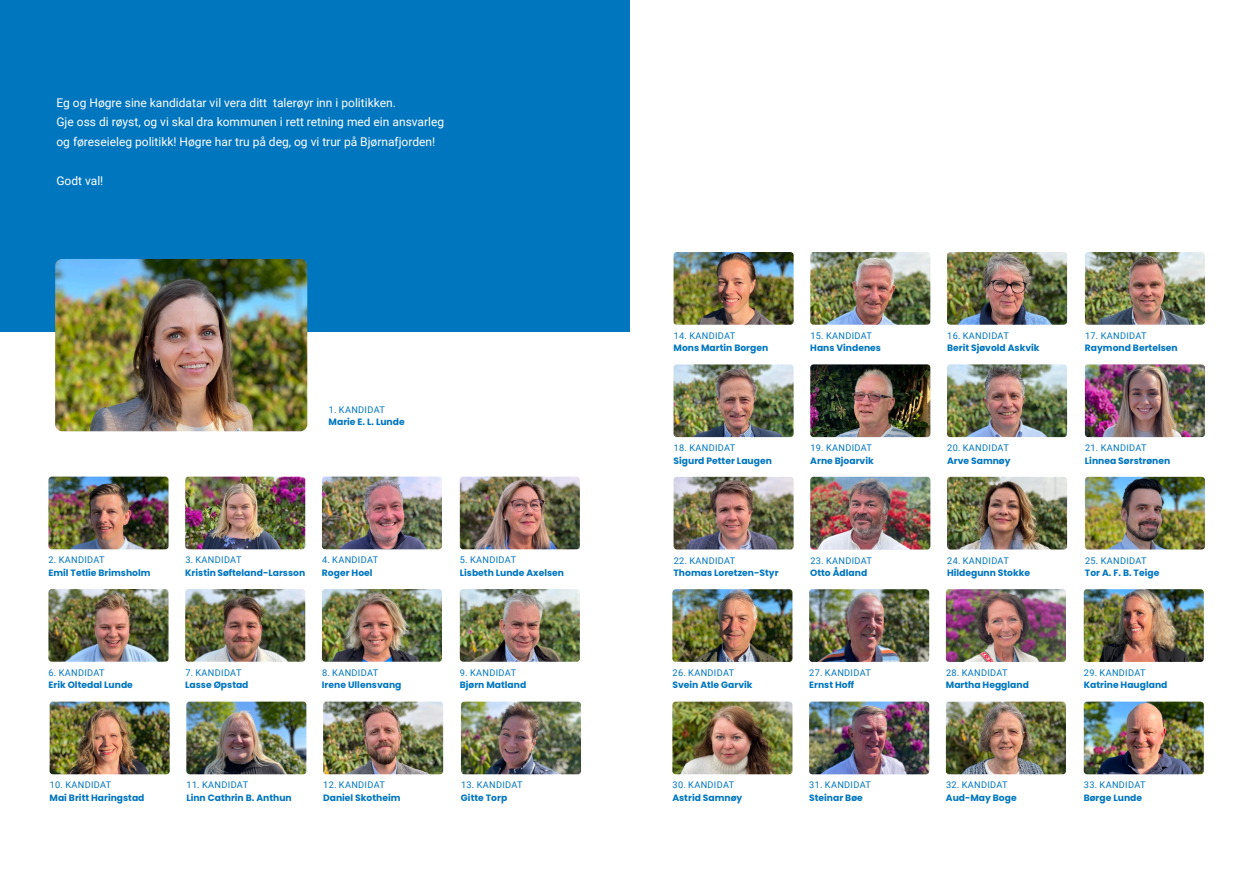
<style>
.page{position:relative;width:1259px;height:893px;background:#fff}
.page>*{position:absolute;margin:0;border:0;box-sizing:border-box;transform-origin:0 0}
.t1{font:12px "Roboto";color:#fff}
.Kandidatliste_-_Navn{font:700 9.15px "Poppins";color:#0076bf}
.Kandidatliste_-_numm{font:9.15px "Roboto";letter-spacing:.035em;color:#0076bf}
</style>
<div class="page">
<div style="left:0;top:0;width:629px;height:332px;background:#0076bf"></div>
<img style="left:48px;top:477px;width:120px;height:72px">
<img style="left:185px;top:477px;width:120px;height:72px">
<img style="left:322px;top:477px;width:120px;height:72px">
<img style="left:48px;top:589px;width:120px;height:73px">
<img style="left:185px;top:589px;width:120px;height:73px">
<img style="left:322px;top:589px;width:120px;height:73px">
<img style="left:50px;top:702px;width:120px;height:72px">
<img style="left:186px;top:702px;width:120px;height:72px">
<img style="left:323px;top:702px;width:120px;height:72px">
<img style="left:673px;top:252px;width:120px;height:73px">
<img style="left:810px;top:252px;width:120px;height:73px">
<img style="left:947px;top:252px;width:120px;height:73px">
<img style="left:673px;top:364px;width:120px;height:73px">
<img style="left:810px;top:364px;width:120px;height:73px">
<img style="left:947px;top:364px;width:120px;height:73px">
<img style="left:673px;top:477px;width:120px;height:72px">
<img style="left:810px;top:477px;width:120px;height:72px">
<img style="left:947px;top:477px;width:120px;height:72px">
<img style="left:460px;top:477px;width:120px;height:72px">
<img style="left:460px;top:589px;width:120px;height:73px">
<img style="left:461px;top:702px;width:120px;height:72px">
<img style="left:1085px;top:252px;width:120px;height:73px">
<img style="left:1085px;top:364px;width:120px;height:73px">
<img style="left:1085px;top:477px;width:120px;height:72px">
<img style="left:672px;top:589px;width:120px;height:73px">
<img style="left:809px;top:589px;width:120px;height:73px">
<img style="left:946px;top:589px;width:120px;height:73px">
<img style="left:672px;top:702px;width:120px;height:72px">
<img style="left:809px;top:702px;width:120px;height:72px">
<img style="left:946px;top:702px;width:120px;height:72px">
<img style="left:1083px;top:589px;width:120px;height:73px">
<img style="left:1083px;top:702px;width:120px;height:72px">
<img style="left:55px;top:259px;width:252px;height:172px">
<p class="t1" style="left:56px;top:94px;width:341px">Eg og Høgre sine kandidatar vil vera ditt talerøyr inn i politikken.</p>
<p class="t1" style="left:56px;top:113px;width:389px">Gje oss di røyst, og vi skal dra kommunen i rett retning med ein ansvarleg</p>
<p class="t1" style="left:56px;top:133px;width:380px">og føreseieleg politikk! Høgre har tru på deg, og vi trur på Bjørnafjorden!</p>
<p class="t1" style="left:56px;top:172px;width:48px">Godt val!</p>
<p class="Kandidatliste_-_numm" style="left:673px;top:329px;width:63px">14. KANDIDAT</p>
<p class="Kandidatliste_-_Navn" style="left:673px;top:343px;width:96px">Mons Martin Borgen</p>
<p class="Kandidatliste_-_numm" style="left:810px;top:329px;width:63px">15. KANDIDAT</p>
<p class="Kandidatliste_-_Navn" style="left:810px;top:343px;width:72px">Hans Vindenes</p>
<p class="Kandidatliste_-_numm" style="left:947px;top:329px;width:63px">16. KANDIDAT</p>
<p class="Kandidatliste_-_Navn" style="left:947px;top:343px;width:94px">Berit Sjøvold Askvik</p>
<p class="Kandidatliste_-_numm" style="left:1085px;top:329px;width:63px">17. KANDIDAT</p>
<p class="Kandidatliste_-_Navn" style="left:1085px;top:343px;width:94px">Raymond Bertelsen</p>
<p class="Kandidatliste_-_numm" style="left:329px;top:403px;width:58px">1. KANDIDAT</p>
<p class="Kandidatliste_-_Navn" style="left:329px;top:417px;width:78px">Marie E. L. Lunde</p>
<p class="Kandidatliste_-_numm" style="left:673px;top:441px;width:63px">18. KANDIDAT</p>
<p class="Kandidatliste_-_Navn" style="left:673px;top:455px;width:100px">Sigurd Petter Laugen</p>
<p class="Kandidatliste_-_numm" style="left:810px;top:441px;width:63px">19. KANDIDAT</p>
<p class="Kandidatliste_-_Navn" style="left:810px;top:455px;width:65px">Arne Bjoarvik</p>
<p class="Kandidatliste_-_numm" style="left:947px;top:441px;width:63px">20. KANDIDAT</p>
<p class="Kandidatliste_-_Navn" style="left:947px;top:455px;width:65px">Arve Samnøy</p>
<p class="Kandidatliste_-_numm" style="left:1085px;top:441px;width:63px">21. KANDIDAT</p>
<p class="Kandidatliste_-_Navn" style="left:1085px;top:455px;width:87px">Linnea Sørstrønen</p>
<p class="Kandidatliste_-_numm" style="left:49px;top:554px;width:58px">2. KANDIDAT</p>
<p class="Kandidatliste_-_Navn" style="left:48px;top:567px;width:104px">Emil Tetlie Brimsholm</p>
<p class="Kandidatliste_-_numm" style="left:185px;top:554px;width:58px">3. KANDIDAT</p>
<p class="Kandidatliste_-_Navn" style="left:185px;top:567px;width:122px">Kristin Søfteland-Larsson</p>
<p class="Kandidatliste_-_numm" style="left:322px;top:554px;width:58px">4. KANDIDAT</p>
<p class="Kandidatliste_-_Navn" style="left:322px;top:567px;width:52px">Roger Hoel</p>
<p class="Kandidatliste_-_numm" style="left:460px;top:554px;width:58px">5. KANDIDAT</p>
<p class="Kandidatliste_-_Navn" style="left:460px;top:567px;width:106px">Lisbeth Lunde Axelsen</p>
<p class="Kandidatliste_-_numm" style="left:673px;top:554px;width:63px">22. KANDIDAT</p>
<p class="Kandidatliste_-_Navn" style="left:673px;top:567px;width:107px">Thomas Loretzen-Styr</p>
<p class="Kandidatliste_-_numm" style="left:810px;top:554px;width:63px">23. KANDIDAT</p>
<p class="Kandidatliste_-_Navn" style="left:810px;top:567px;width:58px">Otto Ådland</p>
<p class="Kandidatliste_-_numm" style="left:947px;top:554px;width:63px">24. KANDIDAT</p>
<p class="Kandidatliste_-_Navn" style="left:947px;top:567px;width:85px">Hildegunn Stokke</p>
<p class="Kandidatliste_-_numm" style="left:1085px;top:554px;width:63px">25. KANDIDAT</p>
<p class="Kandidatliste_-_Navn" style="left:1085px;top:567px;width:76px">Tor A. F. B. Teige</p>
<p class="Kandidatliste_-_numm" style="left:49px;top:666px;width:58px">6. KANDIDAT</p>
<p class="Kandidatliste_-_Navn" style="left:48px;top:680px;width:86px">Erik Oltedal Lunde</p>
<p class="Kandidatliste_-_numm" style="left:185px;top:666px;width:58px">7. KANDIDAT</p>
<p class="Kandidatliste_-_Navn" style="left:185px;top:680px;width:65px">Lasse Øpstad</p>
<p class="Kandidatliste_-_numm" style="left:322px;top:666px;width:58px">8. KANDIDAT</p>
<p class="Kandidatliste_-_Navn" style="left:322px;top:680px;width:81px">Irene Ullensvang</p>
<p class="Kandidatliste_-_numm" style="left:460px;top:666px;width:58px">9. KANDIDAT</p>
<p class="Kandidatliste_-_Navn" style="left:460px;top:680px;width:68px">Bjørn Matland</p>
<p class="Kandidatliste_-_numm" style="left:672px;top:666px;width:63px">26. KANDIDAT</p>
<p class="Kandidatliste_-_Navn" style="left:672px;top:680px;width:82px">Svein Atle Garvik</p>
<p class="Kandidatliste_-_numm" style="left:809px;top:666px;width:63px">27. KANDIDAT</p>
<p class="Kandidatliste_-_Navn" style="left:809px;top:680px;width:47px">Ernst Hoff</p>
<p class="Kandidatliste_-_numm" style="left:946px;top:666px;width:63px">28. KANDIDAT</p>
<p class="Kandidatliste_-_Navn" style="left:946px;top:680px;width:85px">Martha Heggland</p>
<p class="Kandidatliste_-_numm" style="left:1084px;top:666px;width:63px">29. KANDIDAT</p>
<p class="Kandidatliste_-_Navn" style="left:1083px;top:680px;width:85px">Katrine Haugland</p>
<p class="Kandidatliste_-_numm" style="left:50px;top:779px;width:63px">10. KANDIDAT</p>
<p class="Kandidatliste_-_Navn" style="left:50px;top:792px;width:96px">Mai Britt Haringstad</p>
<p class="Kandidatliste_-_numm" style="left:186px;top:779px;width:63px">11. KANDIDAT</p>
<p class="Kandidatliste_-_Navn" style="left:186px;top:792px;width:107px">Linn Cathrin B. Anthun</p>
<p class="Kandidatliste_-_numm" style="left:323px;top:779px;width:63px">12. KANDIDAT</p>
<p class="Kandidatliste_-_Navn" style="left:323px;top:792px;width:79px">Daniel Skotheim</p>
<p class="Kandidatliste_-_numm" style="left:461px;top:779px;width:63px">13. KANDIDAT</p>
<p class="Kandidatliste_-_Navn" style="left:461px;top:792px;width:48px">Gitte Torp</p>
<p class="Kandidatliste_-_numm" style="left:672px;top:779px;width:63px">30. KANDIDAT</p>
<p class="Kandidatliste_-_Navn" style="left:672px;top:792px;width:71px">Astrid Samnøy</p>
<p class="Kandidatliste_-_numm" style="left:809px;top:779px;width:63px">31. KANDIDAT</p>
<p class="Kandidatliste_-_Navn" style="left:809px;top:792px;width:55px">Steinar Bøe</p>
<p class="Kandidatliste_-_numm" style="left:946px;top:779px;width:63px">32. KANDIDAT</p>
<p class="Kandidatliste_-_Navn" style="left:946px;top:792px;width:72px">Aud-May Boge</p>
<p class="Kandidatliste_-_numm" style="left:1084px;top:779px;width:63px">33. KANDIDAT</p>
<p class="Kandidatliste_-_Navn" style="left:1083px;top:792px;width:60px">Børge Lunde</p>
</div>
